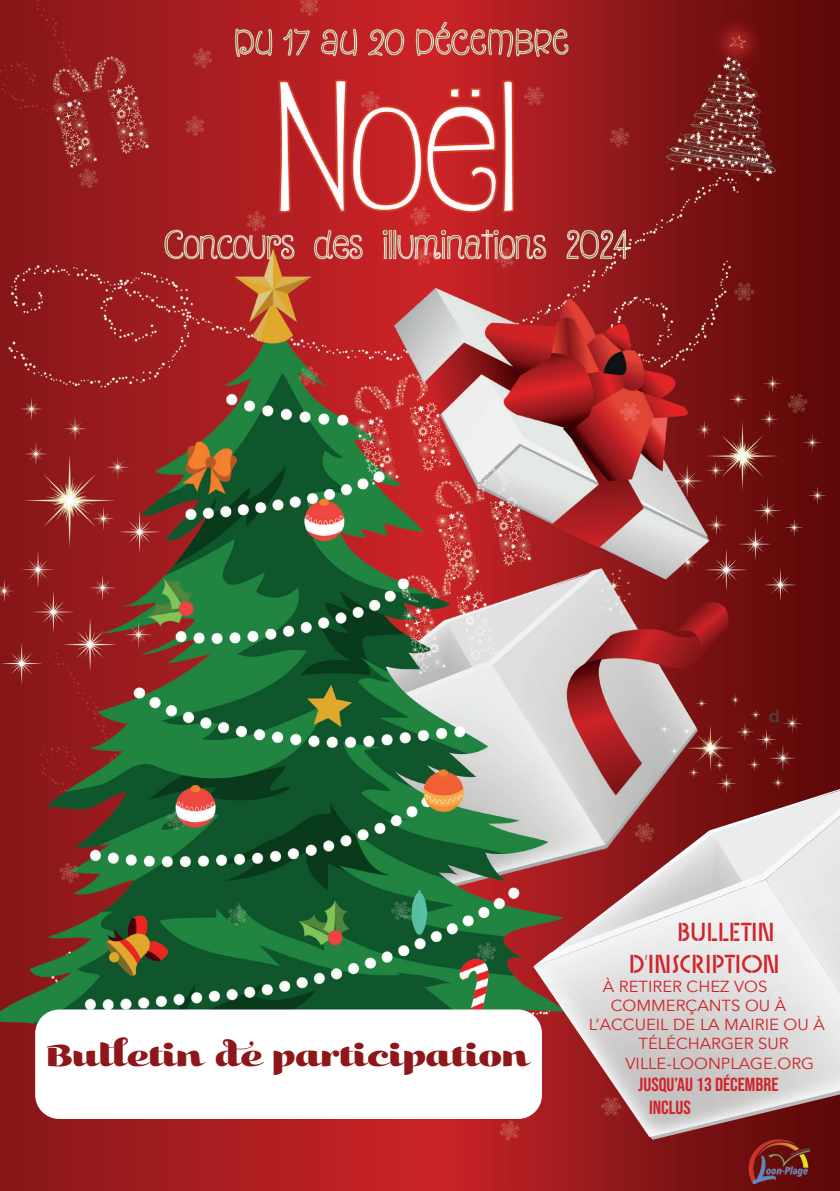
<style>
.page{position:relative;width:840px;height:1191px;background:#fff}
.page>*{position:absolute;margin:0;border:0;box-sizing:border-box;transform-origin:0 0}
.t1{font:36px "Kari Display Pro";color:#8d171a}
.t2{font:26px/31.2px "Sisters Three";color:#d1232a;text-align:right;scale:1.04 1}
.t3{font:19px/22.8px "Bebas Neue";color:#d1232a;scale:1.04 1}
.t4{font:16px "Avenir";color:#d1232a;scale:1.04 1}
</style>
<div class="page">
<img style="left:0;top:0;width:839px;height:1191px">
<svg style="left:533px;top:993px;width:306px;height:144px;background:#c09f9f"></svg>
<svg style="left:533px;top:966px;width:306px;height:27px;background:#e3dfdf"></svg>
<svg style="left:533px;top:789px;width:306px;height:177px;background:#caa9aa"></svg>
<img style="left:736px;top:1132px;width:88px;height:51px">
<div style="left:35px;top:1009px;width:506px;height:110px;background:#fff;border-radius:24px"></div>
<h1 class="t1" style="left:46px;top:1031px;width:485px">Bulletin de participation</h1>
<h2 class="t2" style="left:628px;top:915px;width:147px">BULLETIN<br>D’INSCRIPTION</h2>
<p class="t4" style="left:602px;top:976px;width:159px">À RETIRER CHEZ VOS</p>
<p class="t4" style="left:610px;top:996px;width:170px">COMMERÇANTS OU À</p>
<p class="t4" style="left:588px;top:1015px;width:228px">L’ACCUEIL DE LA MAIRIE OU À</p>
<p class="t4" style="left:638px;top:1034px;width:146px">TÉLÉCHARGER SUR</p>
<p class="t4" style="left:625px;top:1053px;width:183px">VILLE-LOONPLAGE.ORG</p>
<p class="t3" style="left:648px;top:1073px;width:126px;text-indent:-11px">JUSQU’AU 13 DÉCEMBRE<br>INCLUS</p>
</div>
